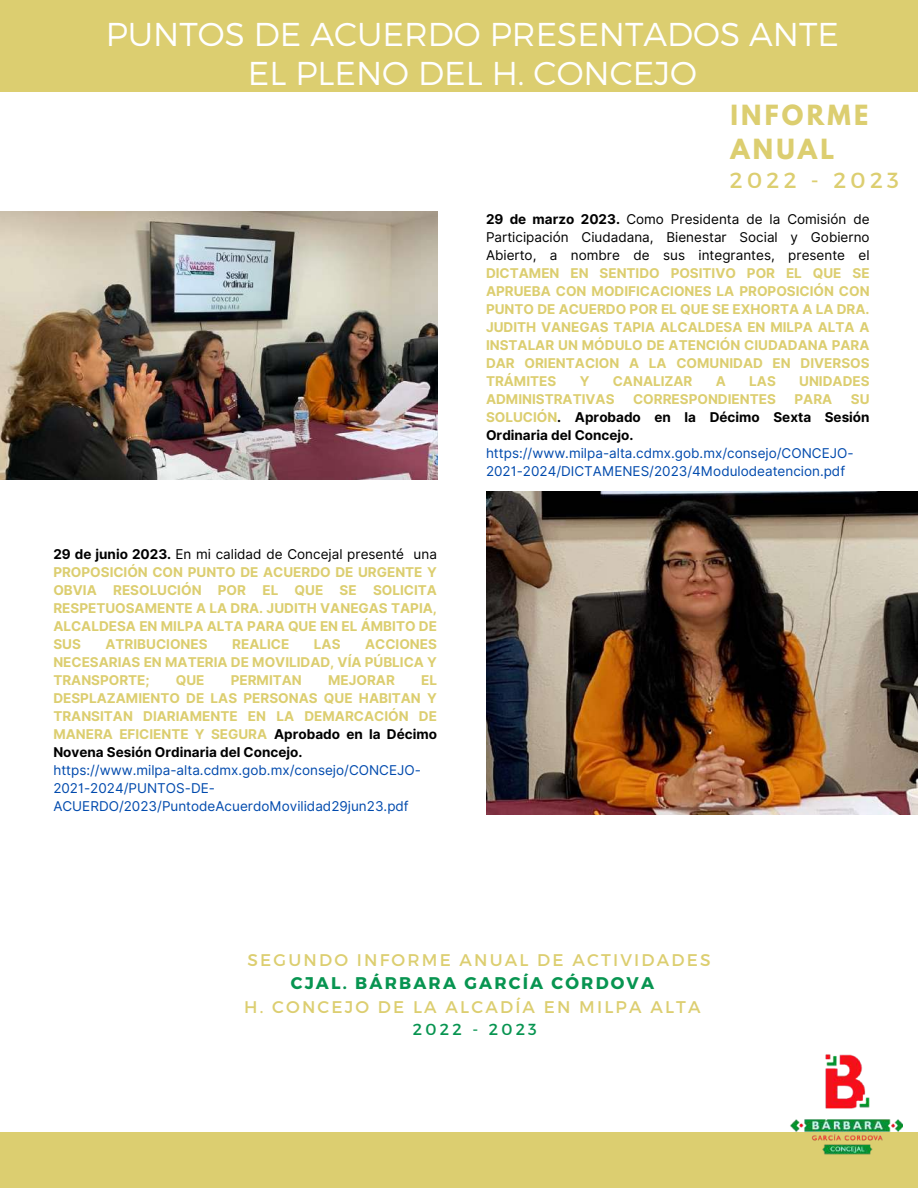
<style>
.page{position:relative;width:918px;height:1188px;background:#fff}
.page>*{position:absolute;margin:0;border:0;box-sizing:border-box;transform-origin:0 0}
.t1{font:300 33px/39.3px "Montserrat";color:#fff;text-align:center}
.t2{font:700 24.6px/33.8px "League Spartan";letter-spacing:.13em;color:#dcce70}
.t3{font:21.9px "Montserrat";letter-spacing:.2em;color:#dcce70}
.t4{font:16.95px "Montserrat";letter-spacing:.13em;color:#dcce70}
.t5{font:700 16.95px "Montserrat";letter-spacing:.13em;color:#079450}
.t6{font:16.05px "Montserrat";letter-spacing:.2em;color:#079450}
.t7{font:700 13.5px/18px "Inter";color:#dcce70;text-align:justify}
.t8{font:13.5px/18px "Inter";color:#004aad}
.t9{font:13.5px/18px "Inter";color:#000;text-align:justify}
.t10{font:700 13.5px/18px "Inter";color:#000;text-align:justify}
.s1{color:#000}
.s2{font-weight:400;color:#000}
.s3{font-weight:700}
.s4{color:#dcce70}
</style>
<div class="page">
<img style="left:0;top:212px;width:437px;height:267px">
<div style="left:0;top:0;width:918px;height:92px;background:#dcce70"></div>
<div style="left:0;top:1132px;width:918px;height:56px;background:#dcce70"></div>
<img style="left:790px;top:1054px;width:113px;height:101px">
<img style="left:486px;top:491px;width:432px;height:323px">
<h1 class="t1" style="left:106px;top:13px;width:735px">PUNTOS DE ACUERDO PRESENTADOS ANTE<br>EL PLENO DEL H. CONCEJO</h1>
<h2 class="t2" style="left:730px;top:101px;width:139px">INFORME<br>ANUAL</h2>
<h3 class="t3" style="left:730px;top:166px;width:171px">2022 - 2023</h3>
<p class="t7" style="left:53px;top:545px;width:385px"><span class="s1">29 de junio 2023.</span> <span class="s2">En mi calidad de Concejal presenté una </span>PROPOSICIÓN CON PUNTO DE ACUERDO DE URGENTE Y OBVIA RESOLUCIÓN POR EL QUE SE SOLICITA RESPETUOSAMENTE A LA DRA. JUDITH VANEGAS TAPIA, ALCALDESA EN MILPA ALTA PARA QUE EN EL ÁMBITO DE SUS</p>
<p class="t7" style="left:53px;top:635px;width:385px;text-indent:312px">ACCIONES NECESARIAS EN MATERIA DE MOVILIDAD, VÍA PÚBLICA Y TRANSPORTE;</p>
<p class="t7" style="left:106px;top:635px;width:104px">ATRIBUCIONES</p>
<p class="t7" style="left:232px;top:635px;width:59px">REALICE</p>
<p class="t7" style="left:314px;top:635px;width:28px">LAS</p>
<p class="t7" style="left:176px;top:671px;width:30px">QUE</p>
<p class="t7" style="left:231px;top:671px;width:73px">PERMITAN</p>
<p class="t7" style="left:328px;top:671px;width:68px">MEJORAR</p>
<p class="t7" style="left:53px;top:671px;width:385px;text-indent:368px">EL DESPLAZAMIENTO DE LAS PERSONAS QUE HABITAN Y TRANSITAN DIARIAMENTE EN LA DEMARCACIÓN DE MANERA EFICIENTE Y SEGURA <span class="s1">Aprobado en la Décimo Novena Sesión Ordinaria del Concejo.</span></p>
<p class="t8" style="left:53px;top:761px;width:369px">https://www.milpa-alta.cdmx.gob.mx/consejo/CONCEJO-<br>2021-2024/PUNTOS-DE-<br>ACUERDO/2023/PuntodeAcuerdoMovilidad29jun23.pdf</p>
<p class="t9" style="left:486px;top:210px;width:385px"><span class="s3">29 de marzo 2023.</span> Como Presidenta de la Comisión de Participación Ciudadana, Bienestar Social y Gobierno Abierto, a nombre de sus integrantes, presente el</p>
<p class="t7" style="left:486px;top:264px;width:385px">DICTAMEN EN SENTIDO POSITIVO POR EL QUE SE APRUEBA CON MODIFICACIONES LA PROPOSICIÓN CON PUNTO DE ACUERDO POR EL QUE SE EXHORTA A LA DRA.<br>JUDITH VANEGAS TAPIA ALCALDESA EN MILPA ALTA A INSTALAR UN MÓDULO DE ATENCIÓN CIUDADANA PARA DAR ORIENTACION A LA COMUNIDAD EN DIVERSOS TRÁMITES</p>
<p class="t7" style="left:580px;top:372px;width:11px">Y</p>
<p class="t7" style="left:613px;top:372px;width:81px">CANALIZAR</p>
<p class="t7" style="left:716px;top:372px;width:12px">A</p>
<p class="t7" style="left:749px;top:372px;width:28px">LAS</p>
<p class="t7" style="left:799px;top:372px;width:72px">UNIDADES</p>
<p class="t7" style="left:486px;top:390px;width:130px">ADMINISTRATIVAS</p>
<p class="t7" style="left:633px;top:390px;width:144px">CORRESPONDIENTES</p>
<p class="t7" style="left:795px;top:390px;width:39px">PARA</p>
<p class="t10" style="left:486px;top:390px;width:385px;text-indent:365px"><span class="s4">SU SOLUCIÓN</span>. Aprobado en la Décimo Sexta Sesión Ordinaria del Concejo.</p>
<p class="t8" style="left:486px;top:444px;width:369px">https://www.milpa-alta.cdmx.gob.mx/consejo/CONCEJO-<br>2021-2024/DICTAMENES/2023/4Modulodeatencion.pdf</p>
<p class="t4" style="left:248px;top:949px;width:465px">SEGUNDO INFORME ANUAL DE ACTIVIDADES</p>
<p class="t5" style="left:291px;top:972px;width:365px">CJAL. BÁRBARA GARCÍA CÓRDOVA</p>
<p class="t4" style="left:244px;top:996px;width:458px">H. CONCEJO DE LA ALCADÍA EN MILPA ALTA</p>
<p class="t6" style="left:413px;top:1019px;width:125px">2022 - 2023</p>
</div>
